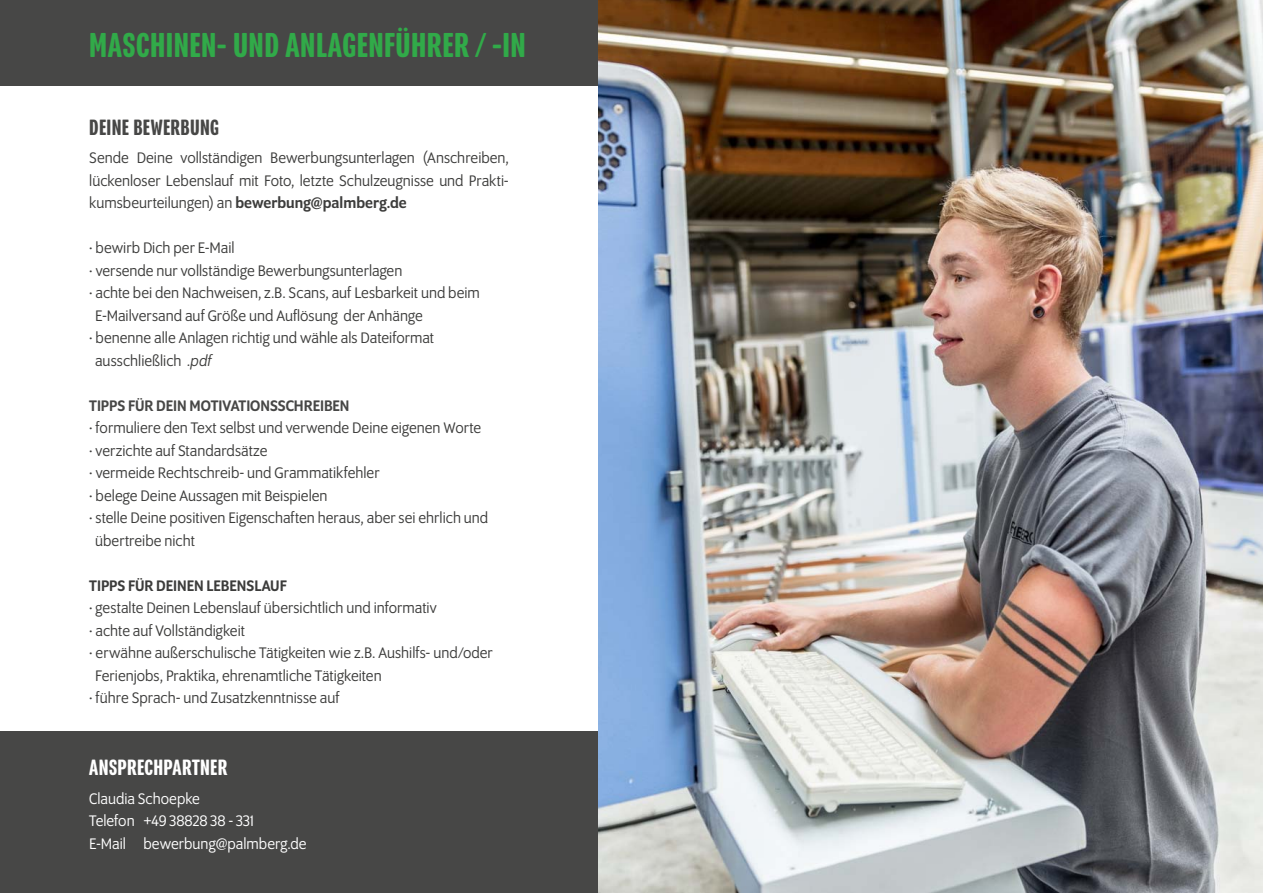
<style>
.page{position:relative;width:1263px;height:893px;background:#fff}
.page>*{position:absolute;margin:0;border:0;box-sizing:border-box;transform-origin:0 0}
.t1{font:500 37.5px "Program Nar OT";letter-spacing:.015em;color:#31aa49}
.t2{font:500 24px "Program Nar OT";letter-spacing:.02em;color:#fff}
.t3{font:500 24px "Program Nar OT";letter-spacing:.015em;color:#474746}
.t4{font:16.5px/22.5px "Program OT";color:#3c3c3b;text-align:justify}
.t5{font:16.5px/22.5px "Program OT";color:#fff}
.t6{font:500 16.5px "Program OT";letter-spacing:-.005em;color:#474746}
.t7{font:500 16.5px "Program OT";color:#3c3c3b}
.s1{font-weight:500}
.s2{font-style:italic}
</style>
<div class="page">
<div style="left:0;top:0;width:631px;height:85px;background:#474746"></div>
<div style="left:0;top:731px;width:656px;height:162px;background:#474746"></div>
<img style="left:598px;top:0;width:665px;height:893px">
<h1 class="t1" style="left:89px;top:30px;width:438px">MASCHINEN- UND ANLAGENFÜHRER / -IN</h1>
<h2 class="t3" style="left:89px;top:118px;width:131px">DEINE BEWERBUNG</h2>
<p class="t4" style="left:89px;top:148px;width:421px">Sende Deine vollständigen Bewerbungsunterlagen (Anschreiben, lückenloser Lebenslauf mit Foto, letzte Schulzeugnisse und Prakti&shy;kumsbeurteilungen) an <span class="s1">bewerbung@palmberg.de</span></p>
<p class="t4" style="left:89px;top:238px;width:147px">· bewirb Dich per E-Mail</p>
<p class="t4" style="left:89px;top:261px;width:314px">· versende nur vollständige Bewerbungsunterlagen</p>
<p class="t4" style="left:89px;top:283px;width:392px">· achte bei den Nachweisen, z.B. Scans, auf Lesbarkeit und beim</p>
<p class="t4" style="left:95px;top:306px;width:329px">E-Mailversand auf Größe und Auflösung der Anhänge</p>
<p class="t4" style="left:89px;top:328px;width:346px">· benenne alle Anlagen richtig und wähle als Dateiformat</p>
<p class="t4" style="left:95px;top:351px;width:118px">ausschließlich <span class="s2">.pdf</span></p>
<p class="t6" style="left:89px;top:399px;width:262px">TIPPS FÜR DEIN MOTIVATIONSSCHREIBEN</p>
<p class="t4" style="left:89px;top:418px;width:393px">· formuliere den Text selbst und verwende Deine eigenen Worte</p>
<p class="t4" style="left:89px;top:441px;width:180px">· verzichte auf Standardsätze</p>
<p class="t4" style="left:89px;top:463px;width:292px">· vermeide Rechtschreib- und Grammatikfehler</p>
<p class="t4" style="left:89px;top:486px;width:240px">· belege Deine Aussagen mit Beispielen</p>
<p class="t4" style="left:89px;top:508px;width:400px">· stelle Deine positiven Eigenschaften heraus, aber sei ehrlich und</p>
<p class="t4" style="left:95px;top:531px;width:101px">übertreibe nicht</p>
<p class="t7" style="left:89px;top:579px;width:199px">TIPPS FÜR DEINEN LEBENSLAUF</p>
<p class="t4" style="left:89px;top:598px;width:349px">· gestalte Deinen Lebenslauf übersichtlich und informativ</p>
<p class="t4" style="left:89px;top:621px;width:157px">· achte auf Vollständigkeit</p>
<p class="t4" style="left:89px;top:643px;width:405px">· erwähne außerschulische Tätigkeiten wie z.B. Aushilfs- und/oder</p>
<p class="t4" style="left:95px;top:666px;width:288px">Ferienjobs, Praktika, ehrenamtliche Tätigkeiten</p>
<p class="t4" style="left:89px;top:688px;width:252px">· führe Sprach- und Zusatzkenntnisse auf</p>
<h2 class="t2" style="left:89px;top:758px;width:139px">ANSPRECHPARTNER</h2>
<p class="t5" style="left:89px;top:789px;width:219px">Claudia Schoepke<br>Telefon +49 38828 38 - 331<br>E-Mail bewerbung@palmberg.de</p>
</div>
